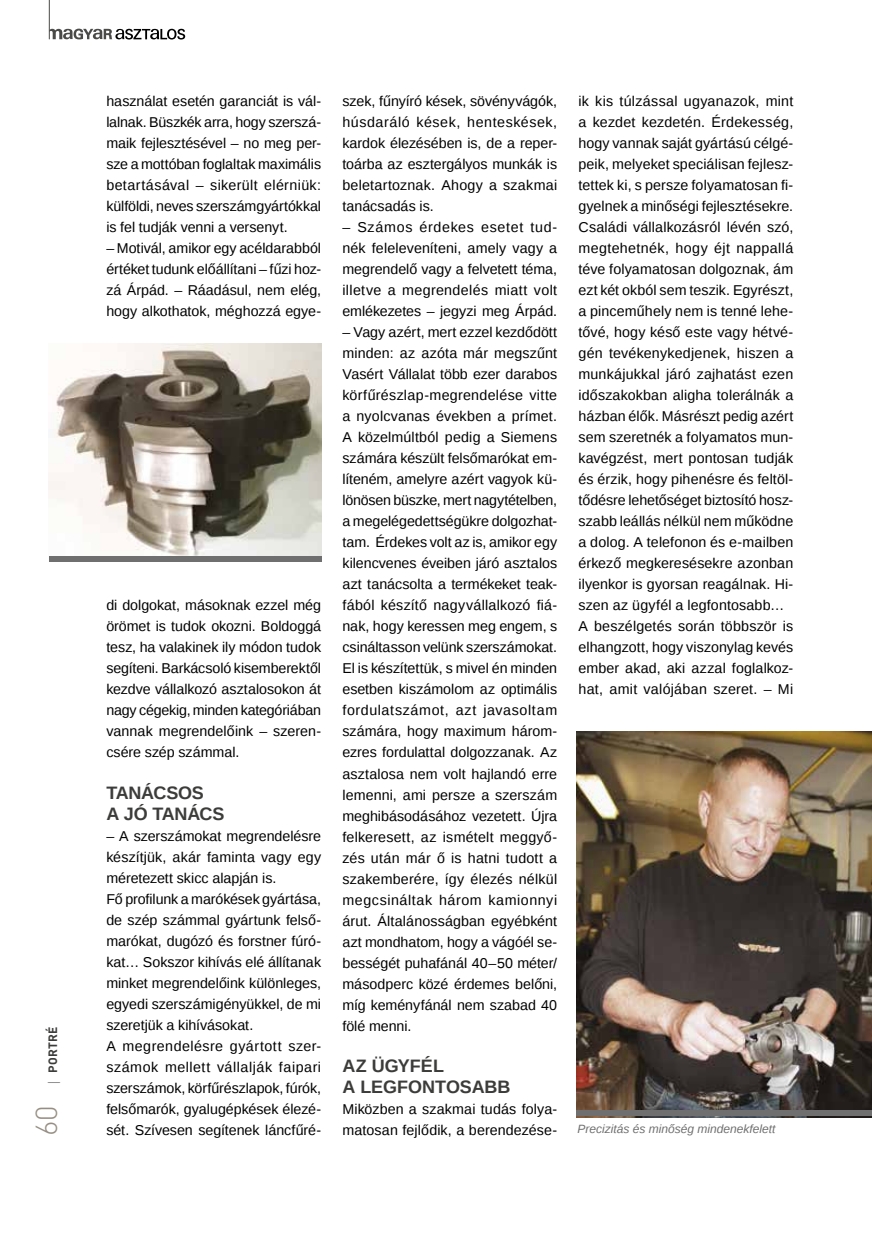
<style>
.page{position:relative;width:872px;height:1242px;background:#fff}
.page>*{position:absolute;margin:0;border:0;box-sizing:border-box;transform-origin:0 0}
.t1{font:300 30px "DIN Pro";color:#968e82}
.t2{font:700 18px/21px "Liberation Sans";letter-spacing:-.01em;color:#3c3c3b}
.t3{font:14.25px/21px "Liberation Sans";letter-spacing:.005em;color:#000;text-align:justify}
.t4{font:italic 12px "Liberation Sans";color:#706f6f}
.t5{font:700 12px "DIN Pro";letter-spacing:.03em;color:#3c3c3b}
.s1{font-family:"Open Sans";font-weight:300}
</style>
<div class="page">
<svg style="left:49px;top:29px;width:136px;height:11px"></svg>
<hr style="left:49px;top:0;width:1px;height:39px;background:#4a4a49">
<img style="left:49px;top:343px;width:272px;height:213px">
<img style="left:576px;top:731px;width:296px;height:386px">
<div style="left:576px;top:1110px;width:296px;height:6px;background:#706f6f"></div>
<div style="left:49px;top:556px;width:272px;height:6px;background:#706f6f"></div>
<p class="t5" style="left:45px;top:1085px;width:61px;rotate:-90deg"><span class="s1">|</span> PORTRÉ</p>
<h1 class="t1" style="left:26px;top:1136px;width:33px;rotate:-90deg">60</h1>
<p class="t3" style="left:106px;top:91px;width:216px">használat esetén garanciát is vál&shy;lalnak. Büszkék arra, hogy szerszá&shy;maik fejlesztésével – no meg per&shy;sze a mottóban foglaltak maximális betartásával – sikerült elérniük: külföldi, neves szerszámgyártókkal is fel tudják venni a versenyt.</p>
<p class="t3" style="left:106px;top:238px;width:216px">– Motivál, amikor egy acéldarabból értéket tudunk előállítani – fűzi hoz&shy;zá Árpád. – Ráadásul, nem elég, hogy alkothatok, méghozzá egye-</p>
<p class="t3" style="left:106px;top:595px;width:216px">di dolgokat, másoknak ezzel még örömet is tudok okozni. Boldoggá tesz, ha valakinek ily módon tudok segíteni. Barkácsoló kisemberektől kezdve vállalkozó asztalosokon át nagy cégekig, minden kategóriában vannak megrendelőink – szeren&shy;csére szép számmal.</p>
<p class="t2" style="left:106px;top:782px;width:120px">TANÁCSOS<br>A JÓ TANÁCS</p>
<p class="t3" style="left:106px;top:826px;width:216px;text-align:left">– A szerszámokat megrendelésre készítjük, akár faminta vagy egy méretezett skicc alapján is.<br>Fő profilunk a marókések gyártása, de szép számmal gyártunk felső&shy;marókat, dugózó és forstner fúró&shy;kat… Sokszor kihívás elé állítanak minket megrendelőink különleges, egyedi szerszámigényükkel, de mi szeretjük a kihívásokat.<br>A megrendelésre gyártott szer&shy;számok mellett vállalják faipari szerszámok, körfűrészlapok, fúrók, felsőmarók, gyalugépkések élezé&shy;sét. Szívesen segítenek láncfűré-</p>
<p class="t3" style="left:342px;top:91px;width:216px">szek, fűnyíró kések, sövényvágók, húsdaráló kések, henteskések, kardok élezésében is, de a reper&shy;toárba az esztergályos munkák is beletartoznak. Ahogy a szakmai tanácsadás is.</p>
<p class="t3" style="left:342px;top:217px;width:216px">– Számos érdekes esetet tud&shy;nék feleleveníteni, amely vagy a megrendelő vagy a felvetett téma, illetve a megrendelés miatt volt emlékezetes – jegyzi meg Árpád.</p>
<p class="t3" style="left:342px;top:322px;width:216px">– Vagy azért, mert ezzel kezdődött minden: az azóta már megszűnt Vasért Vállalat több ezer darabos körfűrészlap-megrendelése vitte a nyolcvanas években a prímet.<br>A közelmúltból pedig a Siemens számára készült felsőmarókat em&shy;líteném, amelyre azért vagyok kü&shy;lönösen büszke, mert nagytételben, a megelégedettségükre dolgozhat&shy;tam. Érdekes volt az is, amikor egy kilencvenes éveiben járó asztalos azt tanácsolta a termékeket teak&shy;fából készítő nagyvállalkozó fiá&shy;nak, hogy keressen meg engem, s csináltasson velünk szerszámokat.<br>El is készítettük, s mivel én minden esetben kiszámolom az optimális fordulatszámot, azt javasoltam számára, hogy maximum három&shy;ezres fordulattal dolgozzanak. Az asztalosa nem volt hajlandó erre lemenni, ami persze a szerszám meghibásodásához vezetett. Újra felkeresett, az ismételt meggyő&shy;zés után már ő is hatni tudott a szakemberére, így élezés nélkül megcsináltak három kamionnyi árut. Általánosságban egyébként azt mondhatom, hogy a vágóél se&shy;bességét puhafánál 40–50 méter/ másodperc közé érdemes belőni, míg keményfánál nem szabad 40 fölé menni.</p>
<p class="t2" style="left:342px;top:1055px;width:170px">AZ ÜGYFÉL<br>A LEGFONTOSABB</p>
<p class="t3" style="left:342px;top:1099px;width:216px">Miközben a szakmai tudás folya&shy;matosan fejlődik, a berendezése-</p>
<p class="t3" style="left:578px;top:91px;width:216px;text-align:left">ik kis túlzással ugyanazok, mint a kezdet kezdetén. Érdekesség, hogy vannak saját gyártású célgé&shy;peik, melyeket speciálisan fejlesz&shy;tettek ki, s persze folyamatosan fi&shy;gyelnek a minőségi fejlesztésekre.<br>Családi vállalkozásról lévén szó, megtehetnék, hogy éjt nappallá téve folyamatosan dolgoznak, ám ezt két okból sem teszik. Egyrészt, a pinceműhely nem is tenné lehe&shy;tővé, hogy késő este vagy hétvé&shy;gén tevékenykedjenek, hiszen a munkájukkal járó zajhatást ezen időszakokban aligha tolerálnák a házban élők. Másrészt pedig azért sem szeretnék a folyamatos mun&shy;kavégzést, mert pontosan tudják és érzik, hogy pihenésre és feltöl&shy;tődésre lehetőséget biztosító hos - szabb leállás nélkül nem működne a dolog. A telefonon és e-mailben érkező megkeresésekre azonban ilyenkor is gyorsan reagálnak. Hi&shy;szen az ügyfél a legfontosabb… A beszélgetés során többször is elhangzott, hogy viszonylag kevés ember akad, aki azzal foglalkoz&shy;hat, amit valójában szeret. – Mi</p>
<p class="t4" style="left:577px;top:1121px;width:200px">Precizitás és minőség mindenekfelett</p>
</div>
